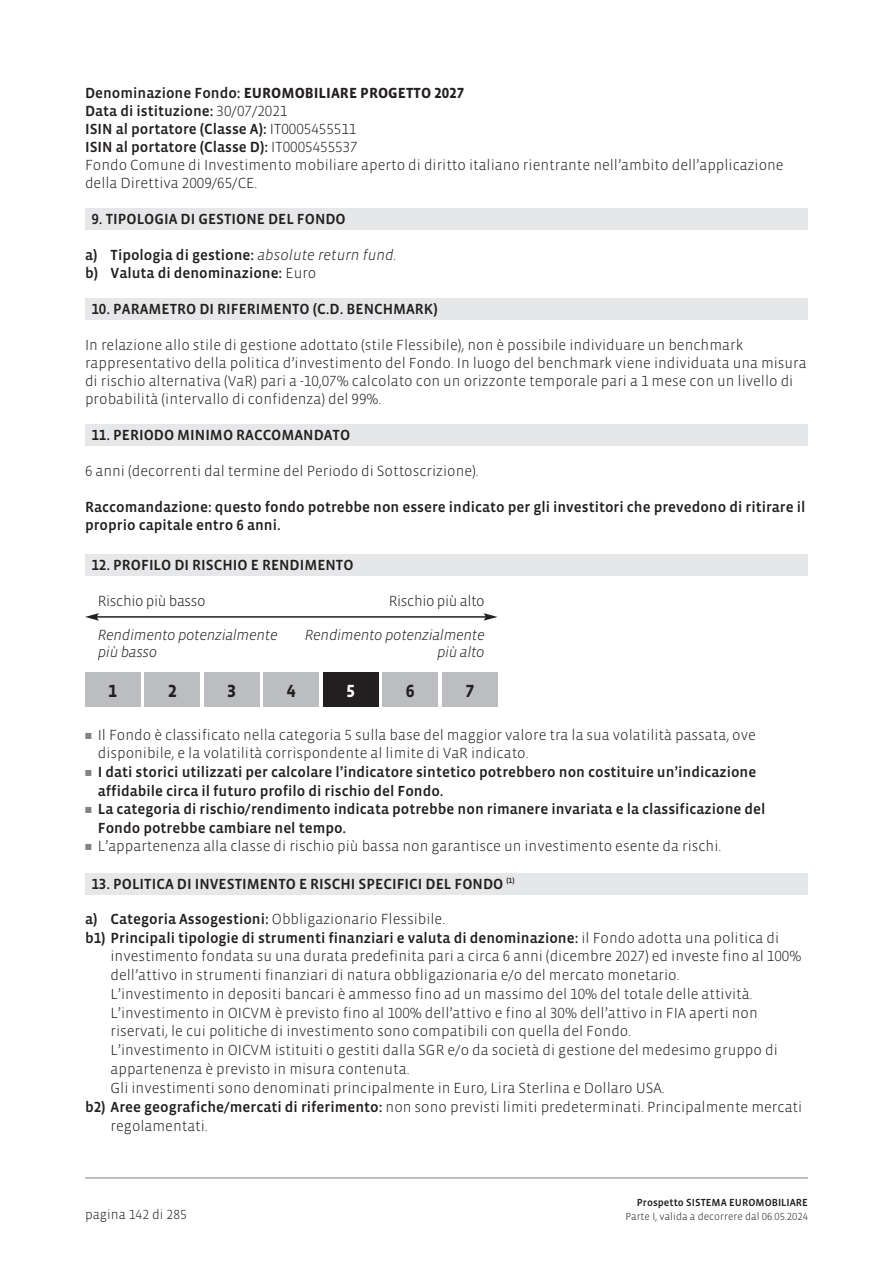
<style>
.page{position:relative;width:893px;height:1263px;background:#fff}
.page>*{position:absolute;margin:0;border:0;box-sizing:border-box;transform-origin:0 0}
.t1{font:700 18px "Vista Sans OTCE";color:#231f20}
.t2{font:700 18px "Vista Sans OTCE";color:#fff}
.t3{font:300 15px/18px "Vista Sans OTCE";color:#231f20}
.t4{font:500 15px/18px "Vista Sans OTCE";color:#231f20}
.t5{font:italic 300 15px "Vista Sans OTCE";letter-spacing:-.025em;color:#231f20}
.t6{font:300 15px "Vista Sans OTCE";letter-spacing:-.025em;color:#231f20}
.t7{font:300 13.5px "Vista Sans OTCE";color:#231f20}
.t8{font:300 10.5px "Vista Sans OTCE";color:#231f20}
.t9{font:500 10.5px "Vista Sans OTCE";color:#231f20}
.s1{font-weight:500}
.s2{font-weight:700}
.s3{font-weight:300;font-style:italic}
.s4{font-weight:300}
.s5{font-family:"Universal Newswith Comm Pi";font-weight:400;font-size:12px;color:#808285}
</style>
<div class="page">
<div style="left:85px;top:424px;width:723px;height:21px;background:#e6e7e9"></div>
<div style="left:85px;top:554px;width:723px;height:22px;background:#e6e7e9"></div>
<div style="left:85px;top:873px;width:723px;height:22px;background:#e6e7e9"></div>
<div style="left:85px;top:298px;width:723px;height:21px;background:#e6e7e9"></div>
<div style="left:85px;top:208px;width:723px;height:21px;background:#e6e7e9"></div>
<div style="left:85px;top:673px;width:55px;height:34px;background:#bcbdc0"></div>
<div style="left:145px;top:673px;width:55px;height:34px;background:#bcbdc0"></div>
<div style="left:204px;top:673px;width:55px;height:34px;background:#bcbdc0"></div>
<div style="left:264px;top:673px;width:55px;height:34px;background:#bcbdc0"></div>
<div style="left:323px;top:673px;width:55px;height:34px;background:#231f20"></div>
<div style="left:383px;top:673px;width:55px;height:34px;background:#bcbdc0"></div>
<div style="left:442px;top:673px;width:55px;height:34px;background:#bcbdc0"></div>
<hr style="left:96px;top:616px;width:390px;height:2px;background:#231f20">
<svg style="left:85px;top:613px;width:14px;height:8px"></svg>
<svg style="left:484px;top:613px;width:13px;height:8px"></svg>
<hr style="left:85px;top:1177px;width:723px;height:1px;background:#808285">
<p class="t3" style="left:85px;top:85px;width:700px"><span class="s1">Denominazione Fondo:</span> <span class="s2">EUROMOBILIARE PROGETTO 2027<br></span><span class="s1">Data di istituzione:</span> 30/07/2021<br><span class="s1">ISIN al portatore (Classe A):</span> IT0005455511<br><span class="s1">ISIN al portatore (Classe D):</span> IT0005455537<br>Fondo Comune di Investimento mobiliare aperto di diritto italiano rientrante nell’ambito dell’applicazione della Direttiva 2009/65/CE.</p>
<p class="t4" style="left:91px;top:211px;width:256px">9. TIPOLOGIA DI GESTIONE DEL FONDO</p>
<p class="t4" style="left:85px;top:247px;width:313px">a) Tipologia di gestione: <span class="s3">absolute return fund. </span>b) Valuta di denominazione: <span class="s4">Euro</span></p>
<p class="t4" style="left:91px;top:301px;width:348px">10. PARAMETRO DI RIFERIMENTO (C.D. BENCHMARK)</p>
<p class="t3" style="left:85px;top:337px;width:723px">In relazione allo stile di gestione adottato (stile Flessibile), non è possibile individuare un benchmark rappresentativo della politica d’investimento del Fondo. In luogo del benchmark viene individuata una misura di rischio alternativa (VaR) pari a -10,07% calcolato con un orizzonte temporale pari a 1 mese con un livello di probabilità (intervallo di confidenza) del 99%.</p>
<p class="t4" style="left:91px;top:427px;width:260px">11. PERIODO MINIMO RACCOMANDATO</p>
<p class="t3" style="left:85px;top:463px;width:395px">6 anni (decorrenti dal termine del Periodo di Sottoscrizione).</p>
<p class="t4" style="left:85px;top:499px;width:722px">Raccomandazione: questo fondo potrebbe non essere indicato per gli investitori che prevedono di ritirare il proprio capitale entro 6 anni.</p>
<p class="t4" style="left:91px;top:557px;width:264px">12. PROFILO DI RISCHIO E RENDIMENTO</p>
<p class="t6" style="left:98px;top:594px;width:109px">Rischio più basso</p>
<p class="t6" style="left:389px;top:594px;width:97px">Rischio più alto</p>
<p class="t5" style="left:98px;top:628px;width:181px">Rendimento potenzialmente</p>
<p class="t5" style="left:305px;top:628px;width:181px">Rendimento potenzialmente</p>
<p class="t5" style="left:98px;top:645px;width:61px">più basso</p>
<p class="t5" style="left:437px;top:645px;width:49px">più alto</p>
<p class="t1" style="left:108px;top:685px;width:10px">1</p>
<p class="t1" style="left:168px;top:685px;width:10px">2</p>
<p class="t1" style="left:227px;top:685px;width:10px">3</p>
<p class="t1" style="left:287px;top:685px;width:10px">4</p>
<p class="t2" style="left:346px;top:685px;width:10px">5</p>
<p class="t1" style="left:406px;top:685px;width:10px">6</p>
<p class="t1" style="left:465px;top:685px;width:10px">7</p>
<p class="t3" style="left:98px;top:726px;width:660px;line-height:18.6px;text-indent:-13px"><span class="s5">-</span> Il Fondo è classificato nella categoria 5 sulla base del maggior valore tra la sua volatilità passata, ove disponibile, e la volatilità corrispondente al limite di VaR indicato.</p>
<p class="t4" style="left:98px;top:764px;width:660px;line-height:18.6px;text-indent:-13px"><span class="s5">-</span> I dati storici utilizzati per calcolare l’indicatore sintetico potrebbero non costituire un’indicazione affidabile circa il futuro profilo di rischio del Fondo.</p>
<p class="t4" style="left:98px;top:801px;width:669px;line-height:18.6px;text-indent:-13px"><span class="s5">-</span> La categoria di rischio/rendimento indicata potrebbe non rimanere invariata e la classificazione del<br>Fondo potrebbe cambiare nel tempo.</p>
<p class="t3" style="left:85px;top:838px;width:638px"><span class="s5">-</span> L’appartenenza alla classe di rischio più bassa non garantisce un investimento esente da rischi.</p>
<p class="t4" style="left:91px;top:876px;width:425px">13. POLITICA DI INVESTIMENTO E RISCHI SPECIFICI DEL FONDO <sup>(1)</sup></p>
<p class="t3" style="left:85px;top:911px;width:362px"><span class="s1">a) Categoria Assogestioni:</span> Obbligazionario Flessibile.</p>
<p class="t4" style="left:85px;top:930px;width:696px">b1) Principali tipologie di strumenti finanziari e valuta di denominazione: <span class="s4">il Fondo adotta una politica di</span></p>
<p class="t3" style="left:111px;top:948px;width:692px">investimento fondata su una durata predefinita pari a circa 6 anni (dicembre 2027) ed investe fino al 100%</p>
<p class="t3" style="left:111px;top:967px;width:571px">dell’attivo in strumenti finanziari di natura obbligazionaria e/o del mercato monetario.</p>
<p class="t3" style="left:111px;top:986px;width:643px">L’investimento in depositi bancari è ammesso fino ad un massimo del 10% del totale delle attività.</p>
<p class="t3" style="left:111px;top:1005px;width:649px">L’investimento in OICVM è previsto fino al 100% dell’attivo e fino al 30% dell’attivo in FIA aperti non</p>
<p class="t3" style="left:111px;top:1023px;width:522px">riservati, le cui politiche di investimento sono compatibili con quella del Fondo.</p>
<p class="t3" style="left:111px;top:1042px;width:669px">L’investimento in OICVM istituiti o gestiti dalla SGR e/o da società di gestione del medesimo gruppo di</p>
<p class="t3" style="left:111px;top:1061px;width:301px">appartenenza è previsto in misura contenuta.</p>
<p class="t3" style="left:111px;top:1080px;width:556px">Gli investimenti sono denominati principalmente in Euro, Lira Sterlina e Dollaro USA.</p>
<p class="t3" style="left:85px;top:1099px;width:719px"><span class="s1">b2) Aree geografiche/mercati di riferimento:</span> non sono previsti limiti predeterminati. Principalmente mercati</p>
<p class="t3" style="left:111px;top:1118px;width:99px">regolamentati.</p>
<p class="t9" style="left:637px;top:1198px;width:173px">Prospetto SISTEMA EUROMOBILIARE</p>
<p class="t7" style="left:85px;top:1209px;width:103px">pagina 142 di 285</p>
<p class="t8" style="left:625px;top:1212px;width:184px">Parte I, valida a decorrere dal 06.05.2024</p>
</div>
